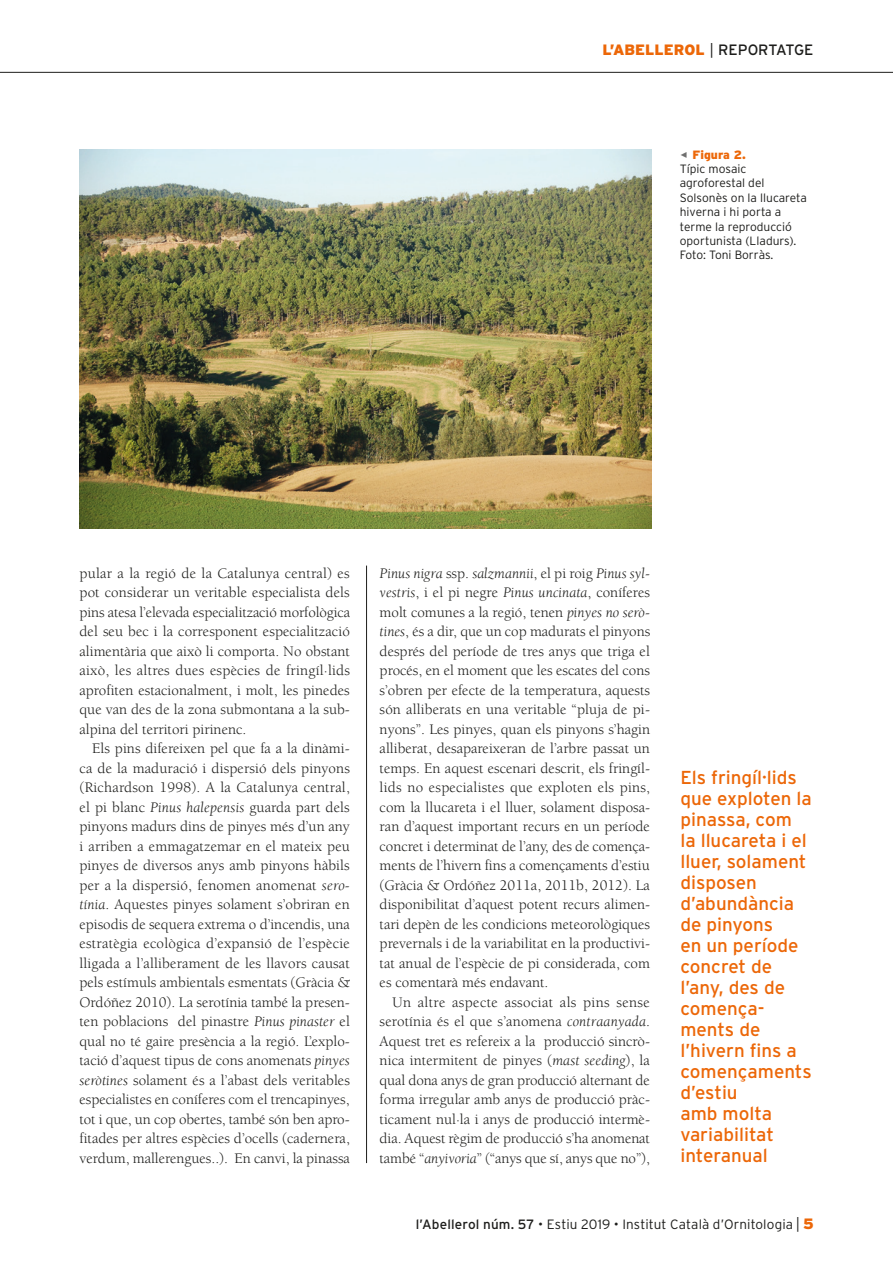
<style>
.page{position:relative;width:893px;height:1263px;background:#fff}
.page>*{position:absolute;margin:0;border:0;box-sizing:border-box;transform-origin:0 0}
.destacat{font:18.75px/21px "Interstate";color:#ec6708}
.text_sangria{font:15px/19.5px "Berkeley Std";color:#1d1d1b;text-align:justify}
.text_sense_sangria{font:15px/19.5px "Berkeley Std";color:#1d1d1b;text-align:justify}
.t1{font:900 15px "Interstate";color:#ec6708}
.t2{font:300 13.5px "Interstate";letter-spacing:.01em;color:#1d1d1b}
.Peu_figura_taula{font:300 12px/14.4px "Interstate";color:#1d1d1b}
.s1{font-weight:300;color:#1d1d1b}
.s2{font-weight:400;color:#1d1d1b}
.s3{font-weight:900;color:#ec6708}
.s4{font-style:italic}
.s5{font-weight:400}
.s6{font-stretch:condensed;font-size:15px}
.s7{font-weight:900;font-size:15px;color:#ec6708}
</style>
<div class="page">
<hr style="left:0;top:72px;width:893px;height:1px;background:#1d1d1b">
<hr style="left:366px;top:566px;width:1px;height:597px;background:#1d1d1b">
<img style="left:80px;top:149px;width:571px;height:379px">
<p class="t1" style="left:603px;top:41px;width:212px">L’ABELLEROL <span class="s1">|</span> <span class="s2">REPORTATGE</span></p>
<p class="Peu_figura_taula" style="left:680px;top:147px;width:129px;text-indent:13px"><span class="s3">Figura 2.<br></span>Típic mosaic agroforestal del<br>Solsonès on la llucareta hiverna i hi porta a terme la reproducció oportunista (Lladurs).<br>Foto: Toni Borràs.</p>
<p class="text_sense_sangria" style="left:80px;top:564px;width:272px">pular a la regió de la Catalunya central) es pot considerar un veritable especialista dels pins atesa l’elevada especialització morfològica del seu bec i la corresponent especialització alimentària que això li comporta. No obstant això, les altres dues espècies de fringíl·lids aprofiten estacionalment, i molt, les pinedes que van des de la zona submontana a la sub&shy;alpina del territori pirinenc.</p>
<p class="text_sangria" style="left:80px;top:739px;width:272px;text-indent:13px">Els pins difereixen pel que fa a la dinàmi&shy;ca de la maduració i dispersió dels pinyons (Richardson 1998). A la Catalunya central, el pi blanc <span class="s4">Pinus halepensis</span> guarda part dels pinyons madurs dins de pinyes més d’un any i arriben a emmagatzemar en el mateix peu pinyes de diversos anys amb pinyons hàbils per a la dispersió, fenomen anomenat <span class="s4">sero&shy;tínia</span>. Aquestes pinyes solament s’obriran en episodis de sequera extrema o d’incendis, una estratègia ecològica d’expansió de l’espècie lligada a l’alliberament de les llavors causat pels estímuls ambientals esmentats (Gràcia &amp; Ordóñez 2010). La serotínia també la presen&shy;ten poblacions del pinastre <span class="s4">Pinus pinaster</span> el qual no té gaire presència a la regió. L’explo&shy;tació d’aquest tipus de cons anomenats <span class="s4">pinyes seròtines</span> solament és a l’abast dels veritables especialistes en coníferes com el trencapinyes, tot i que, un cop obertes, també són ben apro&shy;fitades per altres espècies d’ocells (cadernera, verdum, mallerengues..). En canvi, la pinassa</p>
<p class="text_sangria" style="left:380px;top:564px;width:272px"><span class="s4">Pinus nigra</span> ssp. <span class="s4">salzmannii</span>, el pi roig <span class="s4">Pinus syl&shy;vestris</span>, i el pi negre <span class="s4">Pinus uncinata</span>, coníferes molt comunes a la regió, tenen <span class="s4">pinyes no serò&shy;tines</span>, és a dir, que un cop madurats el pinyons després del període de tres anys que triga el procés, en el moment que les escates del cons s’obren per efecte de la temperatura, aquests són alliberats en una veritable “pluja de pi&shy;nyons”. Les pinyes, quan els pinyons s’hagin alliberat, desapareixeran de l’arbre passat un temps. En aquest escenari descrit, els fringíl· lids no especialistes que exploten els pins, com la llucareta i el lluer, solament disposa&shy;ran d’aquest important recurs en un període concret i determinat de l’any, des de comença&shy;ments de l’hivern fins a començaments d’estiu (Gràcia &amp; Ordóñez 2011a, 2011b, 2012). La disponibilitat d’aquest potent recurs alimen&shy;tari depèn de les condicions meteorològiques prevernals i de la variabilitat en la productivi&shy;tat anual de l’espècie de pi considerada, com es comentarà més endavant.</p>
<p class="text_sangria" style="left:380px;top:993px;width:272px;text-indent:13px">Un altre aspecte associat als pins sense serotínia és el que s’anomena <span class="s4">contraanyada</span>.<br>Aquest tret es refereix a la producció sincrò&shy;nica intermitent de pinyes (<span class="s4">mast seeding</span>), la qual dona anys de gran producció alternant de forma irregular amb anys de producció pràc&shy;ticament nul·la i anys de producció intermè&shy;dia. Aquest règim de producció s’ha anomenat també “<span class="s4">anyivoria</span>” (“anys que sí, anys que no”),</p>
<p class="destacat" style="left:680px;top:767px;width:133px">Els fringíl·lids que exploten la pinassa, com<br>la llucareta i el lluer, solament disposen d’abundància de pinyons<br>en un període concret de l’any, des de comença&shy;ments de l’hivern fins a començaments d’estiu<br>amb molta variabilitat interanual</p>
<p class="t2" style="left:416px;top:1216px;width:399px"><span class="s5">l’Abellerol núm. 57</span> • Estiu 2019 • Institut Català d’Ornitologia <span class="s6">|</span> <span class="s7">5</span></p>
</div>
